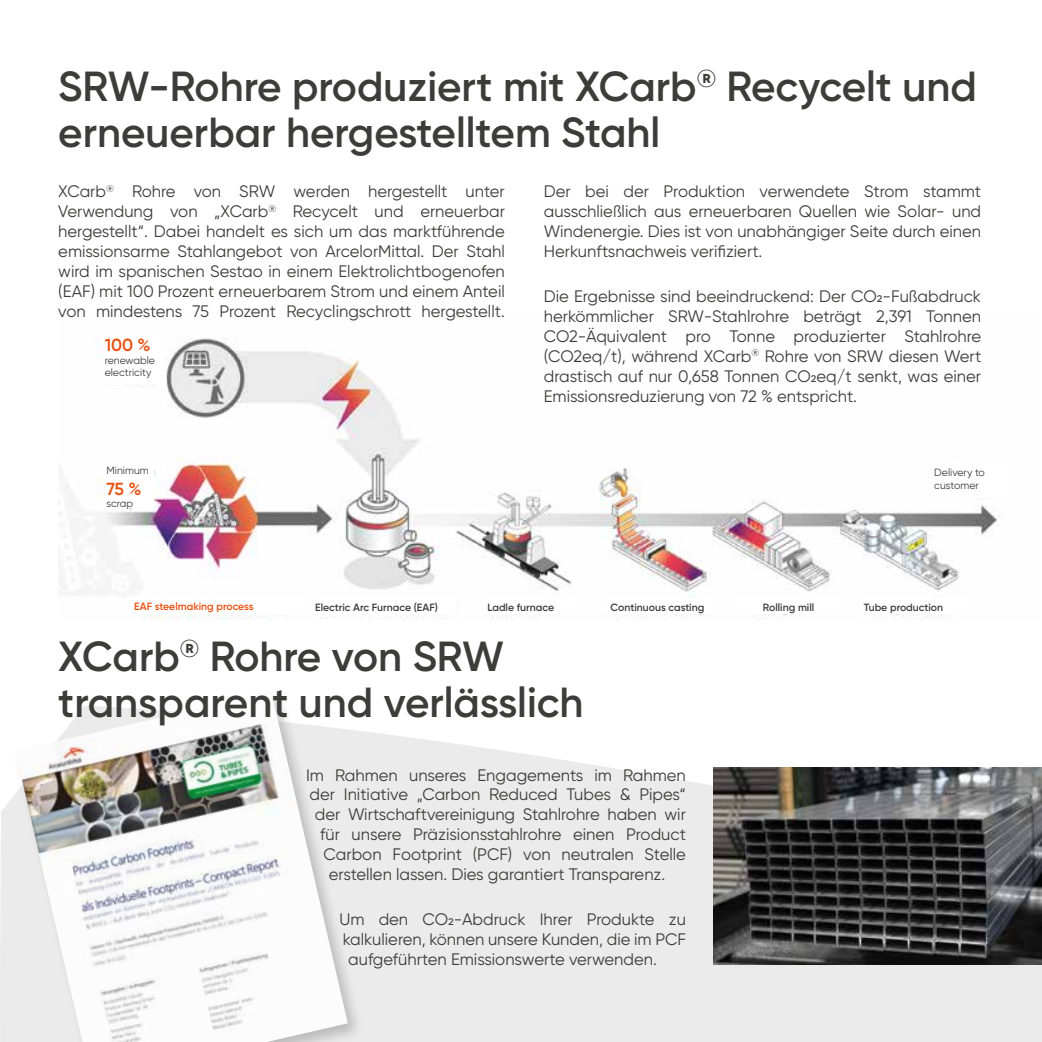
<style>
.page{position:relative;width:1042px;height:1042px;background:#fff}
.page>*{position:absolute;margin:0;border:0;box-sizing:border-box;transform-origin:0 0}
.t1{font:600 42px/45.5px "Gilroy";color:#3c3c3b}
.t2{font:600 17.5px "Gilroy";color:#e94e0f}
.t3{font:16.62px/19.9px "Gilroy";color:#3c3c3b;text-align:justify}
.t4{font:600 10.5px "Gilroy";color:#3c3c3b}
.t5{font:10.5px/12.6px "Gilroy";color:#3c3c3b}
.t6{font:600 10.5px "Gilroy";color:#e94e0f}
</style>
<div class="page">
<svg style="left:0;top:732px;width:1042px;height:310px;background:#ededed"></svg>
<div style="left:12px;top:689px;width:353px;height:353px;background:#000;opacity:.2"></div>
<img style="left:15px;top:692px;width:333px;height:350px">
<img style="left:58px;top:338px;width:942px;height:282px">
<div style="left:105px;top:337px;width:59px;height:47px;background:#fff"></div>
<div style="left:107px;top:465px;width:47px;height:42px;background:#fff"></div>
<div style="left:134px;top:598px;width:171px;height:16px;background:#fff"></div>
<div style="left:315px;top:598px;width:141px;height:16px;background:#fff"></div>
<div style="left:487px;top:598px;width:87px;height:16px;background:#fff"></div>
<div style="left:601px;top:598px;width:112px;height:16px;background:#fff"></div>
<div style="left:737px;top:598px;width:103px;height:16px;background:#fff"></div>
<div style="left:864px;top:598px;width:103px;height:16px;background:#fff"></div>
<div style="left:934px;top:460px;width:79px;height:37px;background:#fff"></div>
<img style="left:713px;top:767px;width:329px;height:198px">
<h1 class="t1" style="left:58px;top:64px;width:920px">SRW-Rohre produziert mit XCarb<sup>®</sup> Recycelt und erneuerbar hergestelltem Stahl</h1>
<p class="t3" style="left:58px;top:181px;width:448px">XCarb<sup>®</sup> Rohre von SRW werden hergestellt unter Verwendung von „XCarb<sup>®</sup> Recycelt und erneuerbar hergestellt“. Dabei handelt es sich um das marktführende emissionsarme Stahlangebot von ArcelorMittal. Der Stahl wird im spanischen Sestao in einem Elektrolichtbogenofen (EAF) mit 100 Prozent erneuerbarem Strom und einem Anteil von mindestens 75 Prozent Recyclingschrott hergestellt.</p>
<p class="t3" style="left:544px;top:181px;width:439px">Der bei der Produktion verwendete Strom stammt ausschließlich aus erneuerbaren Quellen wie Solar- und Windenergie. Dies ist von unabhängiger Seite durch einen Herkunftsnachweis verifiziert.</p>
<p class="t3" style="left:544px;top:286px;width:439px">Die Ergebnisse sind beeindruckend: Der CO2-Fußabdruck herkömmlicher SRW-Stahlrohre beträgt 2,391 Tonnen CO2-Äquivalent pro Tonne produzierter Stahlrohre (CO2eq/t), während XCarb<sup>®</sup> Rohre von SRW diesen Wert drastisch auf nur 0,658 Tonnen CO2eq/t senkt, was einer Emissionsreduzierung von 72 % entspricht.</p>
<p class="t2" style="left:105px;top:334px;width:48px">100 %</p>
<p class="t5" style="left:105px;top:353px;width:52px">renewable electricity</p>
<p class="t5" style="left:107px;top:464px;width:44px">Minimum</p>
<p class="t2" style="left:107px;top:478px;width:37px">75 %</p>
<p class="t5" style="left:107px;top:497px;width:28px">scrap</p>
<p class="t5" style="left:934px;top:466px;width:52px">Delivery to customer</p>
<p class="t6" style="left:134px;top:600px;width:121px">EAF steelmaking process</p>
<p class="t4" style="left:315px;top:600px;width:124px">Electric Arc Furnace (EAF)</p>
<p class="t4" style="left:487px;top:600px;width:68px">Ladle furnace</p>
<p class="t4" style="left:610px;top:600px;width:95px">Continuous casting</p>
<p class="t4" style="left:763px;top:600px;width:53px">Rolling mill</p>
<p class="t4" style="left:864px;top:600px;width:81px">Tube production</p>
<h1 class="t1" style="left:58px;top:633px;width:526px">XCarb<sup>®</sup> Rohre von SRW transparent und verlässlich</h1>
<p class="t3" style="left:306px;top:764px;width:381px">Im Rahmen unseres Engagements im Rahmen</p>
<p class="t3" style="left:310px;top:784px;width:378px">der Initiative „Carbon Reduced Tubes &amp; Pipes“</p>
<p class="t3" style="left:315px;top:804px;width:373px">der Wirtschaftvereinigung Stahlrohre haben wir</p>
<p class="t3" style="left:320px;top:824px;width:367px">für unsere Präzisionsstahlrohre einen Product</p>
<p class="t3" style="left:324px;top:844px;width:364px">Carbon Footprint (PCF) von neutralen Stelle</p>
<p class="t3" style="left:329px;top:864px;width:338px">erstellen lassen. Dies garantiert Transparenz.</p>
<p class="t3" style="left:339px;top:909px;width:348px">Um den CO2-Abdruck Ihrer Produkte zu</p>
<p class="t3" style="left:343px;top:929px;width:345px">kalkulieren, können unsere Kunden, die im PCF</p>
<p class="t3" style="left:348px;top:949px;width:310px">aufgeführten Emissionswerte verwenden.</p>
</div>
